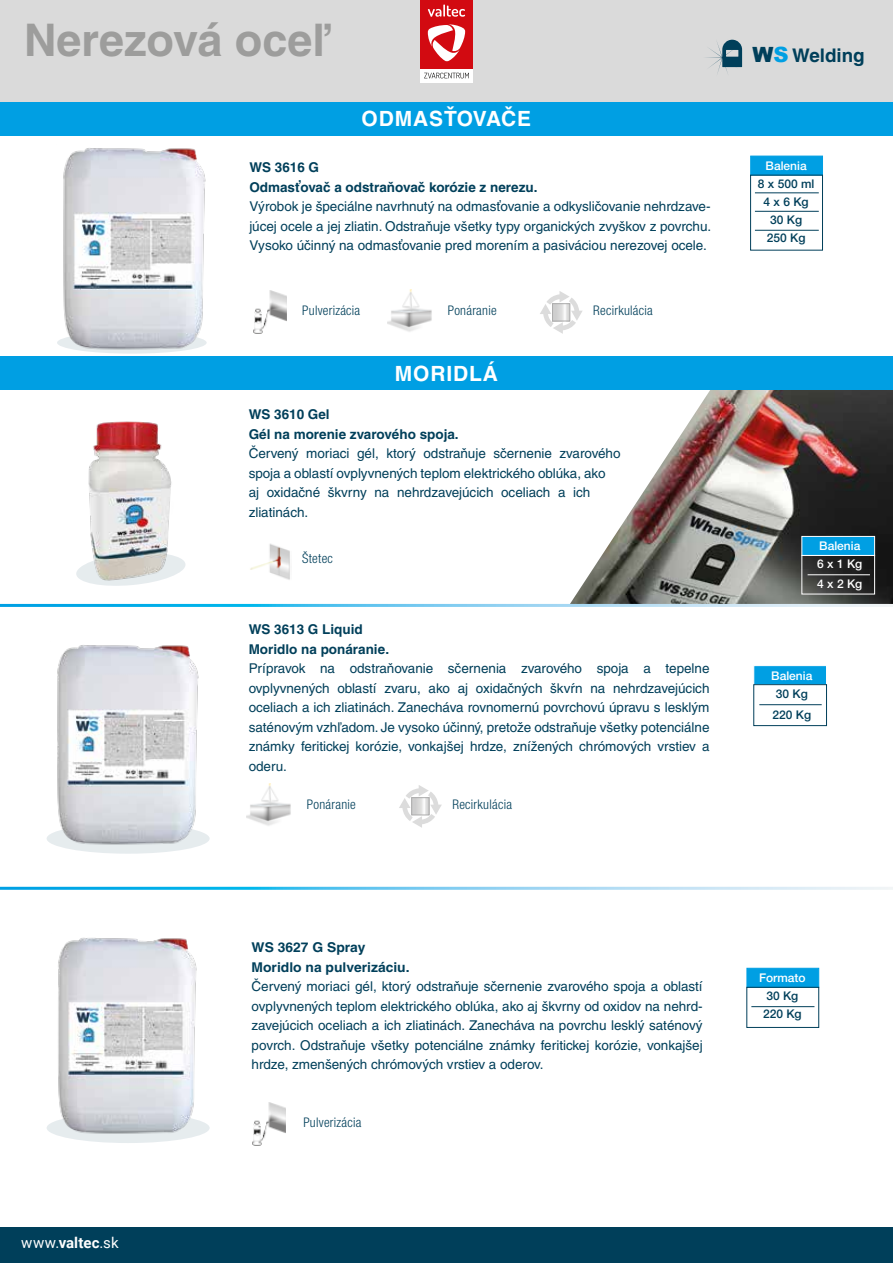
<style>
.page{position:relative;width:893px;height:1263px;background:#fff}
.page>*{position:absolute;margin:0;border:0;box-sizing:border-box;transform-origin:0 0}
.t1{font:700 45px "Helvetica CE";color:#9d9d9c}
.t2{font:700 21px "Helvetica CE";color:#fff}
.t3{font:700 18.75px "Helvetica CE";color:#003f5a}
.t4{font:15px "Roboto";color:#fff}
.t5{font:13.5px/19.5px "Helvetica CE";letter-spacing:-.005em;color:#003f5a;text-align:justify}
.t6{font:700 13.5px/19.5px "Helvetica CE";color:#003f5a}
.t7{font:300 condensed 13.2px "Helvetica Neue";letter-spacing:.02em;color:#003f5a}
.t8{font:500 12px/18px "Helvetica Neue";color:#003f5a}
.t9{font:500 12px/18px "Helvetica Neue";color:#fff}
.s1{font-family:"Arial";font-weight:900;font-size:21px}
.s2{font-family:"Arial";font-weight:900;font-size:21px;color:#009fe3}
.s3{font-weight:700}
</style>
<div class="page">
<svg style="left:91px;top:560px;width:95px;height:26px"></svg>
<div style="left:47px;top:1113px;width:163px;height:30px;background:#e6ecee;border-radius:50%"></div>
<div style="left:0;top:0;width:893px;height:105px;background:#dadada"></div>
<img style="left:570px;top:390px;width:323px;height:214px">
<img style="left:76px;top:421px;width:107px;height:162px">
<div style="left:747px;top:968px;width:72px;height:19px;background:#009fe3;border:1px solid #009fe3"></div>
<div style="left:747px;top:987px;width:72px;height:41px;border:1px solid #003f5a"></div>
<div style="left:0;top:102px;width:893px;height:33px;background:#009fe3"></div>
<div style="left:0;top:357px;width:893px;height:33px;background:#009fe3"></div>
<div style="left:754px;top:665px;width:73px;height:20px;background:#009fe3;border:1px solid #fff"></div>
<div style="left:753px;top:684px;width:74px;height:42px;border:1px solid #003f5a"></div>
<div style="left:751px;top:156px;width:72px;height:19px;background:#009fe3;border:1px solid #009fe3"></div>
<div style="left:750px;top:175px;width:73px;height:75px;border:1px solid #003f5a"></div>
<div style="left:802px;top:536px;width:73px;height:20px;background:#009fe3;border:1px solid #fff"></div>
<div style="left:802px;top:555px;width:73px;height:39px;border:1px solid #fff"></div>
<img style="left:254px;top:291px;width:33px;height:42px">
<img style="left:387px;top:290px;width:45px;height:42px">
<svg style="left:540px;top:291px;width:42px;height:43px"></svg>
<svg style="left:554px;top:305px;width:14px;height:14px"></svg>
<div style="left:552px;top:303px;width:18px;height:18px;border:1px solid #acacac"></div>
<img style="left:247px;top:784px;width:44px;height:42px">
<svg style="left:399px;top:785px;width:43px;height:43px"></svg>
<svg style="left:413px;top:799px;width:14px;height:14px"></svg>
<div style="left:411px;top:797px;width:18px;height:18px;border:1px solid #acacac"></div>
<img style="left:250px;top:543px;width:40px;height:37px">
<img style="left:253px;top:1103px;width:33px;height:42px">
<hr style="left:755px;top:193px;width:64px;height:1px;background:#003f5a">
<hr style="left:755px;top:211px;width:64px;height:1px;background:#003f5a">
<hr style="left:755px;top:230px;width:64px;height:1px;background:#003f5a">
<img style="left:50px;top:645px;width:152px;height:209px">
<img style="left:56px;top:148px;width:154px;height:209px">
<img style="left:52px;top:937px;width:148px;height:206px">
<hr style="left:759px;top:704px;width:63px;height:1px;background:#003f5a">
<hr style="left:808px;top:574px;width:62px;height:1px;background:#fff">
<hr style="left:751px;top:1006px;width:63px;height:1px;background:#003f5a">
<div style="left:0;top:1227px;width:893px;height:36px;background:#003f5a"></div>
<svg style="left:706px;top:39px;width:36px;height:35px"></svg>
<div style="left:420px;top:0;width:53px;height:69px;background:#d20a11"></div>
<svg style="left:420px;top:69px;width:53px;height:13px"></svg>
<svg style="left:428px;top:5px;width:37px;height:12px"></svg>
<svg style="left:428px;top:24px;width:37px;height:38px"></svg>
<svg style="left:424px;top:73px;width:45px;height:5px"></svg>
<h1 class="t1" style="left:24px;top:12px;width:308px">Nerezová oceľ</h1>
<h2 class="t2" style="left:362px;top:106px;width:171px">ODMASŤOVAČE</h2>
<p class="t6" style="left:249px;top:157px;width:290px">WS 3616 G<br>Odmasťovač a odstraňovač korózie z nerezu.</p>
<p class="t5" style="left:249px;top:197px;width:463px">Výrobok je špeciálne navrhnutý na odmasťovanie a odkysličovanie nehrdzave&shy;júcej ocele a jej zliatin. Odstraňuje všetky typy organických zvyškov z povrchu.<br>Vysoko účinný na odmasťovanie pred morením a pasiváciou nerezovej ocele.</p>
<p class="t7" style="left:302px;top:302px;width:60px">Pulverizácia</p>
<p class="t7" style="left:448px;top:302px;width:50px">Ponáranie</p>
<p class="t7" style="left:593px;top:302px;width:61px">Recirkulácia</p>
<h2 class="t2" style="left:395px;top:361px;width:105px">MORIDLÁ</h2>
<p class="t6" style="left:249px;top:404px;width:212px">WS 3610 Gel<br>Gél na morenie zvarového spoja.</p>
<p class="t5" style="left:249px;top:444px;width:373px;text-align:left">Červený moriaci gél, ktorý odstraňuje sčernenie zvarového spoja a oblastí ovplyvnených teplom elektrického oblúka, ako<br>aj oxidačné škvrny na nehrdzavejúcich oceliach a ich zliatinách.</p>
<p class="t7" style="left:302px;top:550px;width:32px">Štetec</p>
<h3 class="t3" style="left:752px;top:44px;width:114px"><span class="s1">W</span><span class="s2">S</span> Welding</h3>
<p class="t9" style="left:766px;top:157px;width:43px">Balenia</p>
<p class="t8" style="left:758px;top:175px;width:58px;text-align:center">8 x 500 ml<br>4 x 6 Kg<br>30 Kg<br>250 Kg</p>
<p class="t9" style="left:817px;top:537px;width:47px">Balenia<br>6 x 1 Kg</p>
<p class="t9" style="left:817px;top:574px;width:47px">4 x 2 Kg</p>
<p class="t6" style="left:249px;top:619px;width:142px">WS 3613 G Liquid<br>Moridlo na ponáranie.</p>
<p class="t5" style="left:249px;top:659px;width:462px">Prípravok na odstraňovanie sčernenia zvarového spoja a tepelne ovplyvnených oblastí zvaru, ako aj oxidačných škvŕn na nehrdzavejúcich oceliach a ich zliatinách. Zanecháva rovnomernú povrchovú úpravu s lesklým saténovým vzhľadom. Je vysoko účinný, pretože odstraňuje všetky potenciálne známky feritickej korózie, vonkajšej hrdze, znížených chrómových vrstiev a oderu.</p>
<p class="t9" style="left:771px;top:666px;width:43px">Balenia</p>
<p class="t8" style="left:772px;top:683px;width:40px;line-height:21px">30 Kg<br>220 Kg</p>
<p class="t4" style="left:21px;top:1232px;width:99px">www.<span class="s3">valtec</span>.sk</p>
<p class="t7" style="left:307px;top:796px;width:50px">Ponáranie</p>
<p class="t7" style="left:452px;top:796px;width:61px">Recirkulácia</p>
<p class="t6" style="left:252px;top:937px;width:159px">WS 3627 G Spray<br>Moridlo na pulverizáciu.</p>
<p class="t5" style="left:252px;top:977px;width:453px">Červený moriaci gél, ktorý odstraňuje sčernenie zvarového spoja a oblastí ovplyvnených teplom elektrického oblúka, ako aj škvrny od oxidov na nehrd&shy;zavejúcich oceliach a ich zliatinách. Zanecháva na povrchu lesklý saténový povrch. Odstraňuje všetky potenciálne známky feritickej korózie, vonkajšej hrdze, zmenšených chrómových vrstiev a oderov.</p>
<p class="t7" style="left:303px;top:1114px;width:60px">Pulverizácia</p>
<p class="t9" style="left:759px;top:969px;width:48px">Formato</p>
<p class="t8" style="left:763px;top:987px;width:40px">30 Kg<br>220 Kg</p>
</div>
